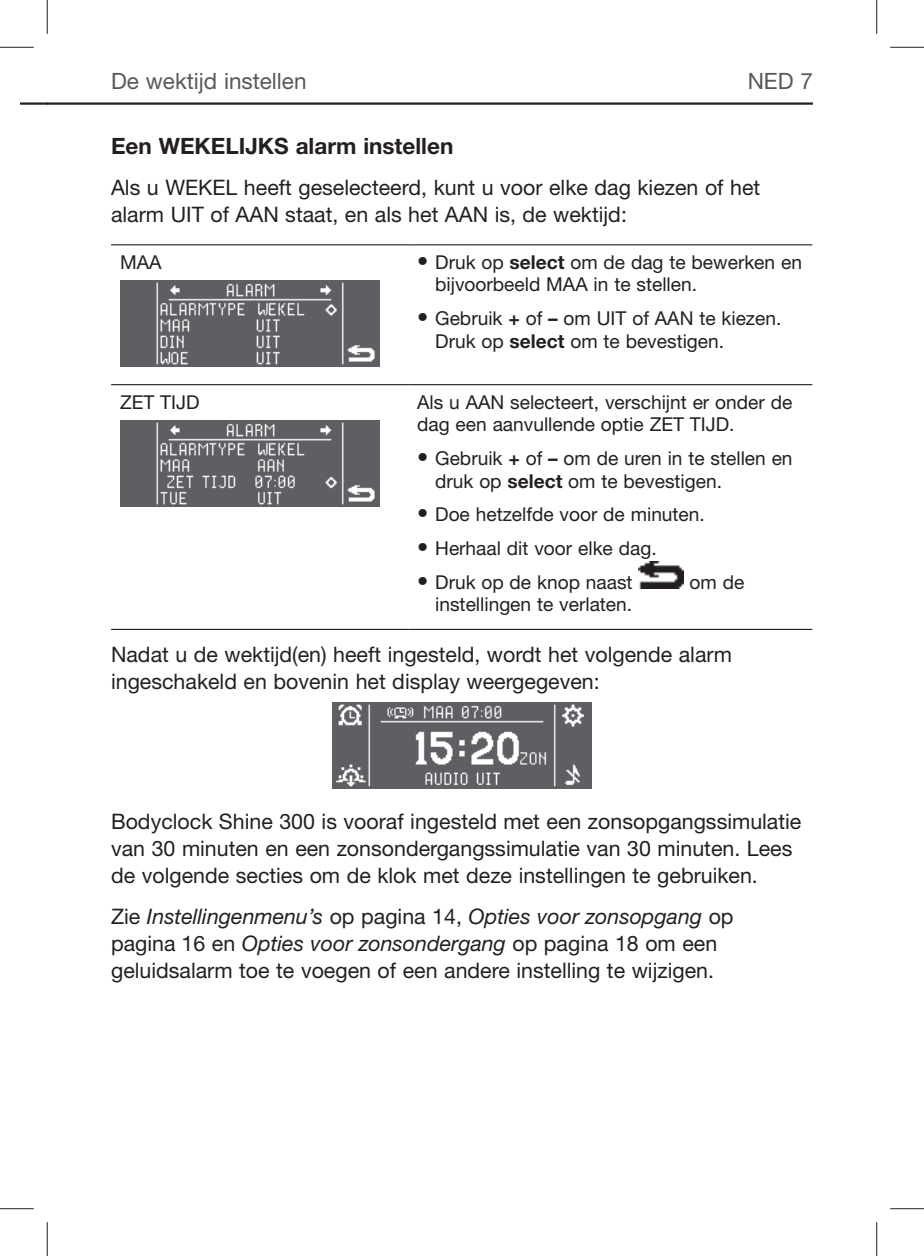
<style>
.page{position:relative;width:924px;height:1256px;background:#fff}
.page>*{position:absolute;margin:0;border:0;box-sizing:border-box;transform-origin:0 0}
.t1{font:700 22.5px "Helvetica Neue";color:#241f1f}
.t2{font:22.5px "Helvetica Neue";color:#5a5758}
.t3{font:22.5px/33.8px "Helvetica Neue";color:#241f1f;text-align:justify}
.t4{font:21.38px/27px "Helvetica Neue";color:#241f1f}
.t5{font:19.12px/22.5px "Helvetica Neue";color:#241f1f}
.s1{font-weight:700}
.s2{font-style:italic}
</style>
<div class="page">
<hr style="left:20px;top:102px;width:27px;height:3px;background:#241f1f">
<hr style="left:47px;top:102px;width:766px;height:3px;background:#241f1f">
<hr style="left:111px;top:244px;width:297px;height:1px;background:#241f1f">
<hr style="left:408px;top:244px;width:404px;height:1px;background:#241f1f">
<hr style="left:111px;top:384px;width:297px;height:1px;background:#241f1f">
<hr style="left:408px;top:384px;width:404px;height:1px;background:#241f1f">
<hr style="left:111px;top:629px;width:297px;height:1px;background:#241f1f">
<hr style="left:408px;top:629px;width:404px;height:1px;background:#241f1f">
<img style="left:120px;top:280px;width:259px;height:86px">
<img style="left:120px;top:420px;width:259px;height:86px">
<img style="left:638px;top:561px;width:45px;height:28px">
<img style="left:332px;top:702px;width:259px;height:86px">
<hr style="left:0;top:47px;width:34px;height:1px;background:#241f1f">
<hr style="left:890px;top:47px;width:34px;height:1px;background:#241f1f">
<hr style="left:0;top:1208px;width:34px;height:1px;background:#241f1f">
<hr style="left:890px;top:1208px;width:34px;height:1px;background:#241f1f">
<hr style="left:47px;top:0;width:1px;height:34px;background:#241f1f">
<hr style="left:47px;top:1222px;width:1px;height:33px;background:#241f1f">
<hr style="left:876px;top:0;width:1px;height:34px;background:#241f1f">
<hr style="left:876px;top:1222px;width:1px;height:33px;background:#241f1f">
<p class="t2" style="left:111px;top:68px;width:197px">De wektijd instellen</p>
<p class="t2" style="left:747px;top:68px;width:47px">NED</p>
<p class="t1" style="left:111px;top:132px;width:344px">Een WEKELIJKS alarm instellen</p>
<p class="t4" style="left:111px;top:173px;width:650px">Als u WEKEL heeft geselecteerd, kunt u voor elke dag kiezen of het alarm UIT of AAN staat, en als het AAN is, de wektijd:</p>
<p class="t5" style="left:120px;top:250px;width:43px">MAA</p>
<p class="t5" style="left:435px;top:250px;width:368px">Druk op <span class="s1">select</span> om de dag te bewerken en bijvoorbeeld MAA in te stellen.</p>
<p class="t5" style="left:435px;top:307px;width:348px">Gebruik <span class="s1">+</span> of <span class="s1">–</span> om UIT of AAN te kiezen.<br>Druk op <span class="s1">select</span> om te bevestigen.</p>
<p class="t3" style="left:417px;top:244px;width:13px">•</p>
<p class="t3" style="left:417px;top:300px;width:13px">•</p>
<p class="t5" style="left:120px;top:390px;width:81px">ZET TIJD</p>
<p class="t5" style="left:417px;top:390px;width:376px">Als u AAN selecteert, verschijnt er onder de dag een aanvullende optie ZET TIJD.</p>
<p class="t5" style="left:435px;top:446px;width:359px">Gebruik <span class="s1">+</span> of <span class="s1">–</span> om de uren in te stellen en druk op <span class="s1">select</span> om te bevestigen.</p>
<p class="t5" style="left:435px;top:497px;width:271px;line-height:33.8px">Doe hetzelfde voor de minuten.<br>Herhaal dit voor elke dag.<br>Druk op de knop naast</p>
<p class="t3" style="left:417px;top:440px;width:13px">•</p>
<p class="t3" style="left:417px;top:496px;width:13px">• • •</p>
<p class="t5" style="left:689px;top:570px;width:56px">om de</p>
<p class="t5" style="left:435px;top:593px;width:198px">instellingen te verlaten.</p>
<p class="t4" style="left:111px;top:640px;width:622px">Nadat u de wektijd(en) heeft ingesteld, wordt het volgende alarm ingeschakeld en bovenin het display weergegeven:</p>
<p class="t4" style="left:111px;top:807px;width:692px">Bodyclock Shine 300 is vooraf ingesteld met een zonsopgangssimulatie van 30 minuten en een zonsondergangssimulatie van 30 minuten. Lees de volgende secties om de klok met deze instellingen te gebruiken.</p>
<p class="t4" style="left:111px;top:902px;width:624px">Zie <span class="s2">Instellingenmenu’s</span> op pagina 14, <span class="s2">Opties voor zonsopgang</span> op pagina 16 en <span class="s2">Opties voor zonsondergang</span> op pagina 18 om een geluidsalarm toe te voegen of een andere instelling te wijzigen.</p>
</div>
